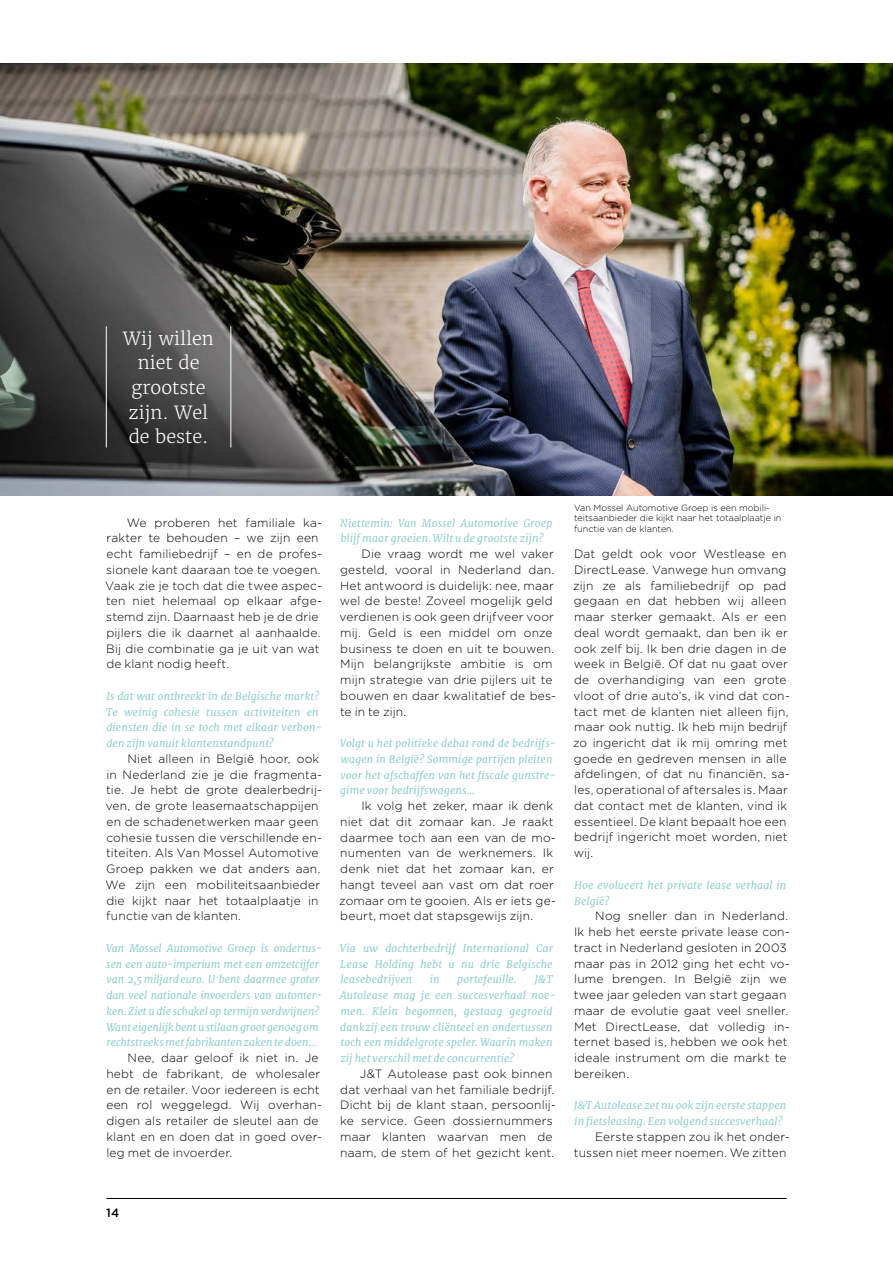
<style>
.page{position:relative;width:893px;height:1263px;background:#fff}
.page>*{position:absolute;margin:0;border:0;box-sizing:border-box;transform-origin:0 0}
.t1{font:300 18px/24.6px "Merriweather";color:#fff;text-align:center}
.t2{font:300 12px/15.8px "Gotham";letter-spacing:.015em;color:#000}
.t3{font:500 12px "Gotham";color:#000}
.t4{font:italic 10.5px/15.8px "Merriweather";letter-spacing:.01em;color:#90cecc}
.t5{font:italic 10.5px/15.8px "Merriweather";letter-spacing:-.01em;color:#90cecc}
.t6{font:300 9px/10.5px "Gotham";color:#000}
</style>
<div class="page">
<hr style="left:106px;top:1198px;width:681px;height:1px;background:#000">
<img style="left:0;top:64px;width:893px;height:431px">
<hr style="left:106px;top:326px;width:1px;height:121px;background:#fff">
<hr style="left:230px;top:326px;width:1px;height:121px;background:#fff">
<h1 class="t1" style="left:123px;top:326px;width:92px">Wij willen niet de grootste zijn. Wel de beste.</h1>
<p class="t2" style="left:105px;top:514px;width:218px;text-indent:22px">We proberen het familiale ka&shy;rakter te behouden – we zijn een echt familiebedrijf – en de profes&shy;sionele kant daaraan toe te voegen.<br>Vaak zie je toch dat die twee aspec&shy;ten niet helemaal op elkaar afge&shy;stemd zijn. Daarnaast heb je de drie pijlers die ik daarnet al aanhaalde.<br>Bij die combinatie ga je uit van wat de klant nodig heeft.</p>
<p class="t4" style="left:106px;top:688px;width:217px">Is dat wat ontbreekt in de Belgische markt?<br>Te weinig cohesie tussen activiteiten en diensten die in se toch met elkaar verbon&shy;den zijn vanuit klantenstandpunt?</p>
<p class="t2" style="left:105px;top:750px;width:218px;text-indent:22px">Niet alleen in België hoor, ook in Nederland zie je die fragmenta&shy;tie. Je hebt de grote dealerbedrij&shy;ven, de grote leasemaatschappijen en de schadenetwerken maar geen cohesie tussen die verschillende en&shy;titeiten. Als Van Mossel Automotive Groep pakken we dat anders aan.<br>We zijn een mobiliteitsaanbieder die kijkt naar het totaalplaatje in functie van de klanten.</p>
<p class="t5" style="left:106px;top:940px;width:217px">Van Mossel Automotive Groep is ondertus&shy;sen een auto-imperium met een omzetcijfer van 2,5 miljard euro. U bent daarmee groter dan veel nationale invoerders van automer&shy;ken. Ziet u die schakel op termijn verdwijnen?<br>Want eigenlijk bent u stilaan groot genoeg om rechtstreeks met fabrikanten zaken te doen…</p>
<p class="t2" style="left:106px;top:1050px;width:217px;text-indent:21px">Nee, daar geloof ik niet in. Je hebt de fabrikant, de wholesaler en de retailer. Voor iedereen is echt een rol weggelegd. Wij overhan&shy;digen als retailer de sleutel aan de klant en en doen dat in goed over&shy;leg met de invoerder.</p>
<p class="t4" style="left:340px;top:515px;width:214px">Niettemin: Van Mossel Automotive Groep blijf maar groeien. Wilt u de grootste zijn?</p>
<p class="t2" style="left:340px;top:546px;width:218px;text-indent:22px">Die vraag wordt me wel vaker gesteld, vooral in Nederland dan.<br>Het antwoord is duidelijk: nee, maar wel de beste! Zoveel mogelijk geld verdienen is ook geen drijfveer voor mij. Geld is een middel om onze business te doen en uit te bouwen.<br>Mijn belangrijkste ambitie is om mijn strategie van drie pijlers uit te bouwen en daar kwalitatief de bes&shy;te in te zijn.</p>
<p class="t4" style="left:340px;top:735px;width:217px">Volgt u het politieke debat rond de bedrijfs&shy;wagen in België? Sommige partijen pleiten voor het afschaffen van het fiscale gunstre&shy;gime voor bedrijfswagens…</p>
<p class="t2" style="left:339px;top:798px;width:218px;text-indent:22px">Ik volg het zeker, maar ik denk niet dat dit zomaar kan. Je raakt daarmee toch aan een van de mo&shy;numenten van de werknemers. Ik denk niet dat het zomaar kan, er hangt teveel aan vast om dat roer zomaar om te gooien. Als er iets ge&shy;beurt, moet dat stapsgewijs zijn.</p>
<p class="t4" style="left:340px;top:940px;width:215px;text-align:justify">Via uw dochterbedrijf International Car Lease Holding hebt u nu drie Belgische leasebedrijven</p>
<p class="t4" style="left:430px;top:972px;width:11px">in</p>
<p class="t4" style="left:457px;top:972px;width:61px">portefeuille.</p>
<p class="t4" style="left:340px;top:972px;width:217px;text-indent:194px">J&amp;T Autolease mag je een succesverhaal noe&shy;men. Klein begonnen, gestaag gegroeid dankzij een trouw cliënteel en ondertussen toch een middelgrote speler. Waarin maken zij het verschil met de concurrentie?</p>
<p class="t2" style="left:340px;top:1065px;width:217px;text-indent:20px">J&amp;T Autolease past ook binnen dat verhaal van het familiale bedrijf.<br>Dicht bij de klant staan, persoonlij&shy;ke service. Geen dossiernummers maar klanten waarvan men de naam, de stem of het gezicht kent.</p>
<p class="t6" style="left:574px;top:502px;width:209px">Van Mossel Automotive Groep is een mobili&shy;teitsaanbieder die kijkt naar het totaalplaatje in functie van de klanten.</p>
<p class="t2" style="left:573px;top:546px;width:218px">Dat geldt ook voor Westlease en<br>DirectLease. Vanwege hun omvang zijn ze als familiebedrijf op pad gegaan en dat hebben wij alleen maar sterker gemaakt. Als er een deal wordt gemaakt, dan ben ik er ook zelf bij. Ik ben drie dagen in de week in België. Of dat nu gaat over de overhandiging van een grote vloot of drie auto’s, ik vind dat con&shy;tact met de klanten niet alleen fijn, maar ook nuttig. Ik heb mijn bedrijf zo ingericht dat ik mij omring met goede en gedreven mensen in alle afdelingen, of dat nu financiën, sa&shy;les, operational of aftersales is. Maar dat contact met de klanten, vind ik essentieel. De klant bepaalt hoe een bedrijf ingericht moet worden, niet wij.</p>
<p class="t4" style="left:574px;top:877px;width:214px">Hoe evolueert het private lease verhaal in<br>België?</p>
<p class="t2" style="left:574px;top:908px;width:218px;text-indent:21px">Nog sneller dan in Nederland.<br>Ik heb het eerste private lease con&shy;tract in Nederland gesloten in 2003 maar pas in 2012 ging het echt vo&shy;lume brengen. In België zijn we twee jaar geleden van start gegaan maar de evolutie gaat veel sneller.<br>Met DirectLease, dat volledig in&shy;ternet based is, hebben we ook het ideale instrument om die markt te bereiken.</p>
<p class="t4" style="left:574px;top:1098px;width:214px">J&amp;T Autolease zet nu ook zijn eerste stappen in fietsleasing. Een volgend succesverhaal?</p>
<p class="t2" style="left:574px;top:1128px;width:218px;text-align:right">Eerste stappen zou ik het onder&shy;tussen niet meer noemen. We zitten</p>
<p class="t3" style="left:106px;top:1205px;width:14px">14</p>
</div>
